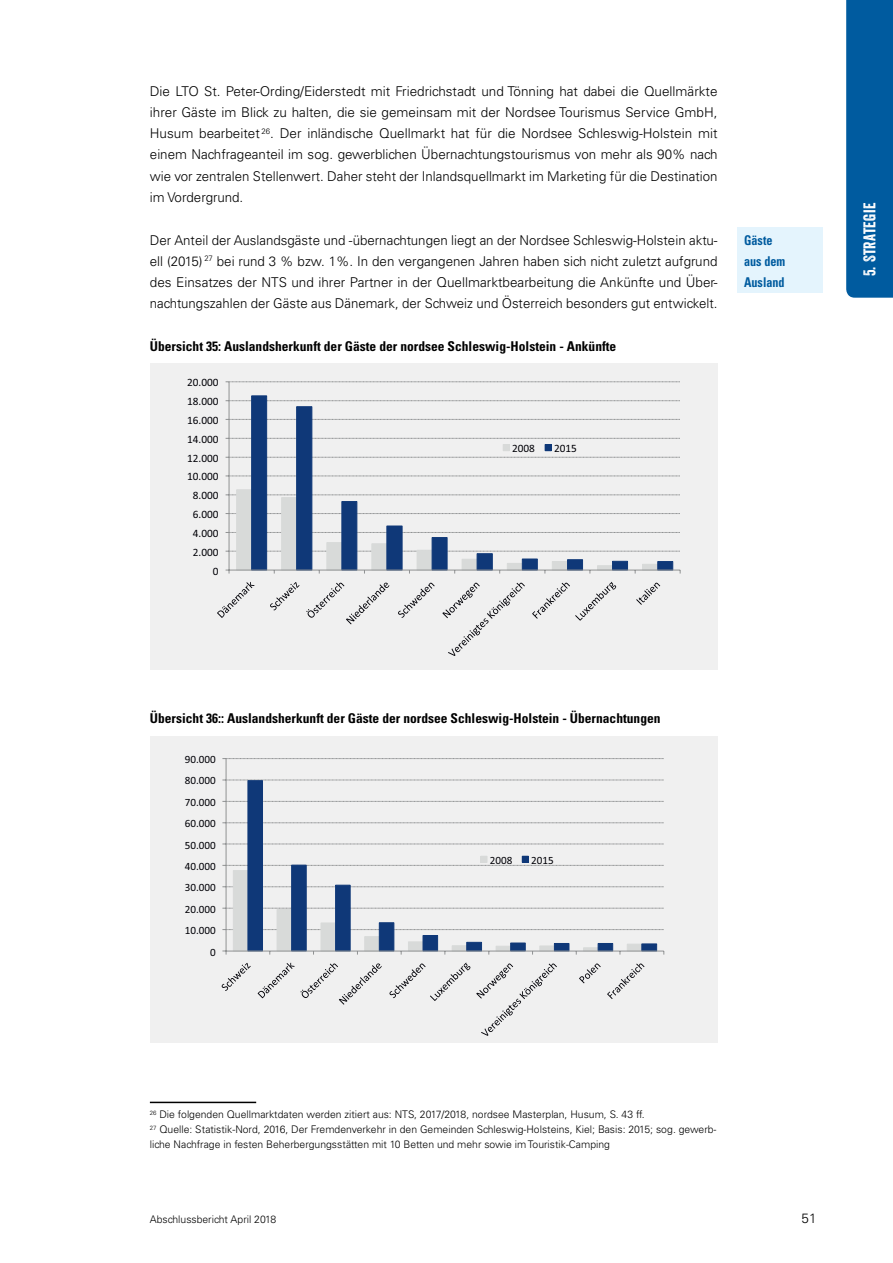
<style>
.page{position:relative;width:893px;height:1263px;background:#fff}
.page>*{position:absolute;margin:0;border:0;box-sizing:border-box;transform-origin:0 0}
.t1{font:16.5px "Veneer";letter-spacing:.02em;color:#fff}
.t2{font:300 13.5px/21.3px "Univers LT Std";color:#000;text-align:justify}
.t3{font:700 condensed 13.5px "Univers LT Std";color:#000}
.t4{font:700 condensed 13.5px/21.3px "Univers LT Std";color:#005b9f;scale:.9 1}
.t5{font:11.25px "Calibri";color:#000006}
.t6{font:11.1px "Calibri";color:#000006}
.t7{font:300 10.5px/15px "Univers LT Std";color:#000}
</style>
<div class="page">
<div style="left:846px;top:0;width:47px;height:298px;background:#005b9f"></div>
<div style="left:150px;top:363px;width:568px;height:307px;background:#f0f0f0"></div>
<svg style="left:251px;top:395px;width:422px;height:94px"></svg>
<hr style="left:229px;top:382px;width:1px;height:188px;background:#909293">
<svg style="left:226px;top:476px;width:454px;height:1px"></svg>
<svg style="left:226px;top:457px;width:454px;height:1px"></svg>
<svg style="left:226px;top:438px;width:454px;height:1px"></svg>
<svg style="left:226px;top:419px;width:454px;height:1px"></svg>
<svg style="left:226px;top:400px;width:454px;height:1px"></svg>
<svg style="left:226px;top:381px;width:454px;height:1px"></svg>
<svg style="left:226px;top:489px;width:455px;height:84px"></svg>
<svg style="left:217px;top:582px;width:38px;height:36px"></svg>
<svg style="left:270px;top:582px;width:29px;height:28px"></svg>
<svg style="left:306px;top:583px;width:83px;height:41px"></svg>
<svg style="left:398px;top:583px;width:37px;height:35px"></svg>
<svg style="left:442px;top:583px;width:83px;height:73px"></svg>
<svg style="left:532px;top:582px;width:84px;height:39px"></svg>
<svg style="left:636px;top:583px;width:24px;height:22px"></svg>
<div style="left:503px;top:444px;width:6px;height:7px;background:#d8dad9"></div>
<div style="left:503px;top:444px;width:7px;height:7px;border:1px solid #d8dad9"></div>
<div style="left:545px;top:444px;width:6px;height:7px;background:#0f3878"></div>
<div style="left:545px;top:444px;width:7px;height:7px;border:1px solid #0f3878"></div>
<div style="left:150px;top:737px;width:568px;height:306px;background:#f0f0f0"></div>
<svg style="left:247px;top:781px;width:410px;height:75px"></svg>
<hr style="left:226px;top:758px;width:1px;height:193px;background:#909293">
<svg style="left:222px;top:844px;width:442px;height:1px"></svg>
<svg style="left:222px;top:822px;width:442px;height:1px"></svg>
<svg style="left:222px;top:801px;width:442px;height:1px"></svg>
<svg style="left:222px;top:780px;width:442px;height:1px"></svg>
<svg style="left:222px;top:758px;width:442px;height:1px"></svg>
<svg style="left:222px;top:963px;width:29px;height:28px"></svg>
<svg style="left:258px;top:963px;width:124px;height:42px"></svg>
<svg style="left:389px;top:963px;width:81px;height:38px"></svg>
<svg style="left:476px;top:963px;width:81px;height:73px"></svg>
<svg style="left:579px;top:963px;width:22px;height:20px"></svg>
<svg style="left:607px;top:963px;width:37px;height:36px"></svg>
<svg style="left:222px;top:856px;width:443px;height:98px"></svg>
<div style="left:522px;top:856px;width:7px;height:7px;border:1px solid #0f3878"></div>
<hr style="left:150px;top:1102px;width:106px;height:1px;background:#000">
<div style="left:738px;top:227px;width:85px;height:66px;background:#e4f4fd"></div>
<p class="t2" style="left:150px;top:80px;width:569px">Die LTO St. Peter-Ording/Eiderstedt mit Friedrichstadt und Tönning hat dabei die Quellmärkte ihrer Gäste im Blick zu halten, die sie gemeinsam mit der Nordsee Tourismus Service GmbH, Husum bearbeitet <sup>26</sup>. Der inländische Quellmarkt hat für die Nordsee Schleswig-Holstein mit einem Nachfrageanteil im sog. gewerblichen Übernachtungstourismus von mehr als 90% nach wie vor zentralen Stellenwert. Daher steht der Inlandsquellmarkt im Marketing für die Destination im Vordergrund.</p>
<p class="t2" style="left:150px;top:229px;width:569px">Der Anteil der Auslandsgäste und -übernachtungen liegt an der Nordsee Schleswig-Holstein aktu&shy;ell (2015) <sup>27</sup> bei rund 3 % bzw. 1%. In den vergangenen Jahren haben sich nicht zuletzt aufgrund des Einsatzes der NTS und ihrer Partner in der Quellmarktbearbeitung die Ankünfte und Über&shy;nachtungszahlen der Gäste aus Dänemark, der Schweiz und Österreich besonders gut entwickelt.</p>
<p class="t3" style="left:150px;top:338px;width:468px">Übersicht 35: Auslandsherkunft der Gäste der nordsee Schleswig-Holstein - Ankünfte</p>
<p class="t5" style="left:187px;top:376px;width:33px">20.000</p>
<p class="t5" style="left:187px;top:394px;width:33px">18.000</p>
<p class="t5" style="left:187px;top:413px;width:33px">16.000</p>
<p class="t5" style="left:187px;top:432px;width:33px">14.000</p>
<p class="t5" style="left:187px;top:451px;width:33px">12.000</p>
<p class="t5" style="left:187px;top:470px;width:33px">10.000</p>
<p class="t5" style="left:193px;top:488px;width:27px">8.000</p>
<p class="t5" style="left:193px;top:507px;width:27px">6.000</p>
<p class="t5" style="left:193px;top:526px;width:27px">4.000</p>
<p class="t5" style="left:193px;top:545px;width:27px">2.000</p>
<p class="t5" style="left:213px;top:564px;width:7px">0</p>
<p class="t5" style="left:512px;top:441px;width:24px">2008</p>
<p class="t5" style="left:554px;top:441px;width:24px">2015</p>
<p class="t4" style="left:744px;top:229px;width:47px">Gäste aus dem<br>Ausland</p>
<p class="t3" style="left:150px;top:710px;width:512px">Übersicht 36:: Auslandsherkunft der Gäste der nordsee Schleswig-Holstein - Übernachtungen</p>
<p class="t6" style="left:185px;top:752px;width:33px">90.000</p>
<p class="t6" style="left:185px;top:774px;width:33px">80.000</p>
<p class="t6" style="left:185px;top:795px;width:33px">70.000</p>
<p class="t6" style="left:185px;top:816px;width:33px">60.000</p>
<p class="t6" style="left:185px;top:838px;width:33px">50.000</p>
<p class="t6" style="left:185px;top:859px;width:33px">40.000</p>
<p class="t6" style="left:185px;top:881px;width:33px">30.000</p>
<p class="t6" style="left:185px;top:902px;width:33px">20.000</p>
<p class="t6" style="left:185px;top:923px;width:33px">10.000</p>
<p class="t6" style="left:210px;top:945px;width:7px">0</p>
<p class="t6" style="left:490px;top:853px;width:24px">2008</p>
<p class="t6" style="left:531px;top:853px;width:24px">2015</p>
<p class="t1" style="left:859px;top:276px;width:75px;rotate:-90deg">5. Strategie</p>
<p class="t7" style="left:150px;top:1107px;width:568px"><sup>26</sup> Die folgenden Quellmarktdaten werden zitiert aus: NTS, 2017/2018, nordsee Masterplan, Husum, S. 43 ff.<br><sup>27</sup> Quelle: Statistik-Nord, 2016, Der Fremdenverkehr in den Gemeinden Schleswig-Holsteins, Kiel; Basis: 2015; sog. gewerb&shy;liche Nachfrage in festen Beherbergungsstätten mit 10 Betten und mehr sowie im Touristik-Camping</p>
<p class="t7" style="left:150px;top:1211px;width:128px">Abschlussbericht April 2018</p>
<p class="t2" style="left:802px;top:1207px;width:16px">51</p>
</div>
